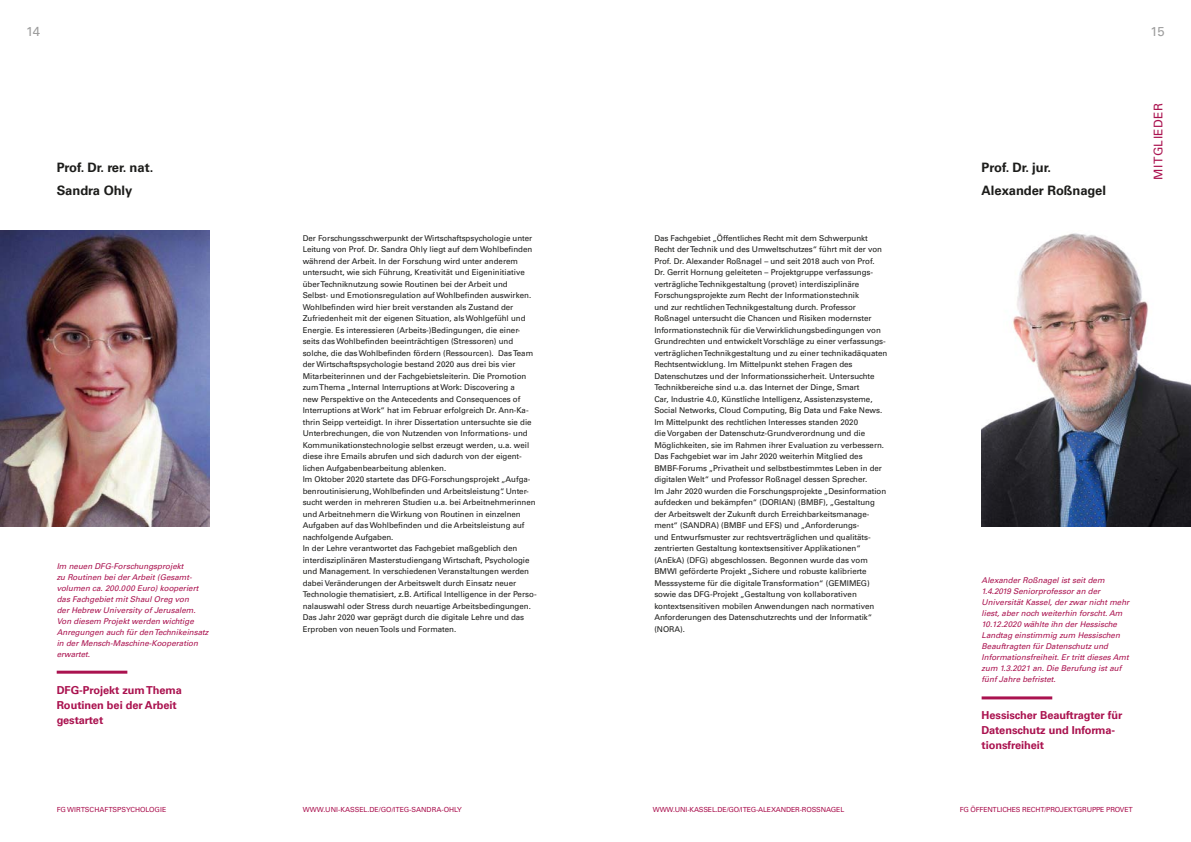
<style>
.page{position:relative;width:1191px;height:842px;background:#fff}
.page>*{position:absolute;margin:0;border:0;box-sizing:border-box;transform-origin:0 0}
.t1{font:700 13px/23px "Univers LT Pro 65";letter-spacing:-.005em;color:#1d1d1b}
.t2{font:13px "Univers LT Pro 55 Roman";color:#9d9d9d}
.t3{font:12px "Univers LT Pro 55 Roman";letter-spacing:.04em;color:#aa124f}
.t4{font:700 11px/15px "Univers LT Pro 65";letter-spacing:-.005em;color:#aa124f}
.t5{font:8px/11.5px "Univers LT Pro 55 Roman";color:#1d1d1b}
.t6{font:italic 8px/11px "Univers LT Pro 55";color:#aa124f}
.t7{font:7px "Univers LT Pro 55 Roman";letter-spacing:-.02em;color:#aa124f}
.t8{font:7px "Univers LT Pro 55 Roman";color:#aa124f}
</style>
<div class="page">
<img style="left:981px;top:233px;width:210px;height:294px">
<hr style="left:981px;top:696px;width:71px;height:3px;background:#aa124f">
<img style="left:0;top:231px;width:209px;height:295px">
<hr style="left:57px;top:671px;width:70px;height:3px;background:#aa124f">
<h1 class="t2" style="left:26px;top:22px;width:16px">14</h1>
<h1 class="t2" style="left:1150px;top:22px;width:16px">15</h1>
<h1 class="t1" style="left:57px;top:155px;width:98px">Prof. Dr. rer. nat.<br>Sandra Ohly</h1>
<p class="t6" style="left:57px;top:560px;width:153px">Im neuen DFG-Forschungsprojekt<br>zu Routinen bei der Arbeit (Gesamt&shy;volumen ca. 200.000 Euro) kooperiert das Fachgebiet mit Shaul Oreg von<br>der Hebrew University of Jerusalem.<br>Von diesem Projekt werden wichtige Anregungen auch für den Technikeinsatz in der Mensch-Maschine-Kooperation erwartet.</p>
<h3 class="t4" style="left:57px;top:682px;width:127px">DFG-Projekt zum Thema<br>Routinen bei der Arbeit gestartet</h3>
<p class="t5" style="left:303px;top:232px;width:235px">Der Forschungsschwerpunkt der Wirtschaftspsychologie unter Leitung von Prof. Dr. Sandra Ohly liegt auf dem Wohlbefinden während der Arbeit. In der Forschung wird unter anderem untersucht, wie sich Führung, Kreativität und Eigeninitiative über Techniknutzung sowie Routinen bei der Arbeit und<br>Selbst- und Emotionsregulation auf Wohlbefinden auswirken.<br>Wohlbefinden wird hier breit verstanden als Zustand der Zufriedenheit mit der eigenen Situation, als Wohlgefühl und Energie. Es interessieren (Arbeits-)Bedingungen, die einer&shy;seits das Wohlbefinden beeinträchtigen (Stressoren) und solche, die das Wohlbefinden fördern (Ressourcen). Das Team der Wirtschaftspsychologie bestand 2020 aus drei bis vier Mitarbeiterinnen und der Fachgebietsleiterin. Die Promotion zum Thema „Internal Interruptions at Work: Discovering a<br>new Perspektive on the Antecedents and Consequences of Interruptions at Work“ hat im Februar erfolgreich Dr. Ann-Ka&shy;thrin Seipp verteidigt. In ihrer Dissertation untersuchte sie die Unterbrechungen, die von Nutzenden von Informations- und Kommunikationstechnologie selbst erzeugt werden, u.a. weil diese ihre Emails abrufen und sich dadurch von der eigent&shy;lichen Aufgabenbearbeitung ablenken.<br>Im Oktober 2020 startete das DFG-Forschungsprojekt „Aufga&shy;benroutinisierung, Wohlbefinden und Arbeitsleistung“. Unter&shy;sucht werden in mehreren Studien u.a. bei Arbeitnehmerinnen und Arbeitnehmern die Wirkung von Routinen in einzelnen Aufgaben auf das Wohlbefinden und die Arbeitsleistung auf nachfolgende Aufgaben.<br>In der Lehre verantwortet das Fachgebiet maßgeblich den interdisziplinären Masterstudiengang Wirtschaft, Psychologie und Management. In verschiedenen Veranstaltungen werden dabei Veränderungen der Arbeitswelt durch Einsatz neuer Technologie thematisiert, z.B. Artifical Intelligence in der Perso&shy;nalauswahl oder Stress durch neuartige Arbeitsbedingungen.<br>Das Jahr 2020 war geprägt durch die digitale Lehre und das Erproben von neuen Tools und Formaten.</p>
<p class="t8" style="left:57px;top:805px;width:111px">FG WIRTSCHAFTSPSYCHOLOGIE</p>
<p class="t8" style="left:303px;top:805px;width:161px">WWW.UNI-KASSEL.DE/GO/ITEG-SANDRA-OHLY</p>
<p class="t5" style="left:654px;top:232px;width:234px">Das Fachgebiet „Öffentliches Recht mit dem Schwerpunkt Recht der Technik und des Umweltschutzes“ führt mit der von Prof. Dr. Alexander Roßnagel – und seit 2018 auch von Prof.<br>Dr. Gerrit Hornung geleiteten – Projektgruppe verfassungs&shy;verträgliche Technikgestaltung (provet) interdisziplinäre Forschungsprojekte zum Recht der Informationstechnik<br>und zur rechtlichen Technikgestaltung durch. Professor Roßnagel untersucht die Chancen und Risiken modernster Informationstechnik für die Verwirklichungsbedingungen von Grundrechten und entwickelt Vorschläge zu einer verfassungs&shy;verträglichen Technikgestaltung und zu einer technikadäquaten Rechtsentwicklung. Im Mittelpunkt stehen Fragen des Datenschutzes und der Informationssicherheit. Untersuchte Technikbereiche sind u.a. das Internet der Dinge, Smart<br>Car, Industrie 4.0, Künstliche Intelligenz, Assistenzsysteme, Social Networks, Cloud Computing, Big Data und Fake News.<br>Im Mittelpunkt des rechtlichen Interesses standen 2020<br>die Vorgaben der Datenschutz-Grundverordnung und die Möglichkeiten, sie im Rahmen ihrer Evaluation zu verbessern.<br>Das Fachgebiet war im Jahr 2020 weiterhin Mitglied des BMBF-Forums „Privatheit und selbstbestimmtes Leben in der digitalen Welt“ und Professor Roßnagel dessen Sprecher.<br>Im Jahr 2020 wurden die Forschungsprojekte „Desinformation aufdecken und bekämpfen“ (DORIAN) (BMBF), „Gestaltung der Arbeitswelt der Zukunft durch Erreichbarkeitsmanage&shy;ment“ (SANDRA) (BMBF und EFS) und „Anforderungs-<br>und Entwurfsmuster zur rechtsverträglichen und qualitäts&shy;zentrierten Gestaltung kontextsensitiver Applikationen“ (AnEkA) (DFG) abgeschlossen. Begonnen wurde das vom BMWI geförderte Projekt „Sichere und robuste kalibrierte Messsysteme für die digitale Transformation“ (GEMIMEG) sowie das DFG-Projekt „Gestaltung von kollaborativen kontextsensitiven mobilen Anwendungen nach normativen Anforderungen des Datenschutzrechts und der Informatik“ (NORA).</p>
<h1 class="t1" style="left:981px;top:155px;width:126px">Prof. Dr. jur.<br>Alexander Roßnagel</h1>
<h2 class="t3" style="left:1150px;top:180px;width:78px;rotate:-90deg">MITGLIEDER</h2>
<p class="t6" style="left:981px;top:575px;width:149px">Alexander Roßnagel ist seit dem 1.4.2019 Seniorprofessor an der Universität Kassel, der zwar nicht mehr liest, aber noch weiterhin forscht. Am 10.12.2020 wählte ihn der Hessische Landtag einstimmig zum Hessischen Beauftragten für Datenschutz und Informationsfreiheit. Er tritt dieses Amt zum 1.3.2021 an. Die Berufung ist auf fünf Jahre befristet.</p>
<h3 class="t4" style="left:981px;top:707px;width:142px">Hessischer Beauftragter für<br>Datenschutz und Informa&shy;tionsfreiheit</h3>
<p class="t7" style="left:653px;top:805px;width:193px">WWW.UNI-KASSEL.DE/GO/ITEG-ALEXANDER-ROSSNAGEL</p>
<p class="t7" style="left:959px;top:805px;width:175px">FG ÖFFENTLICHES RECHT/PROJEKTGRUPPE PROVET</p>
</div>
